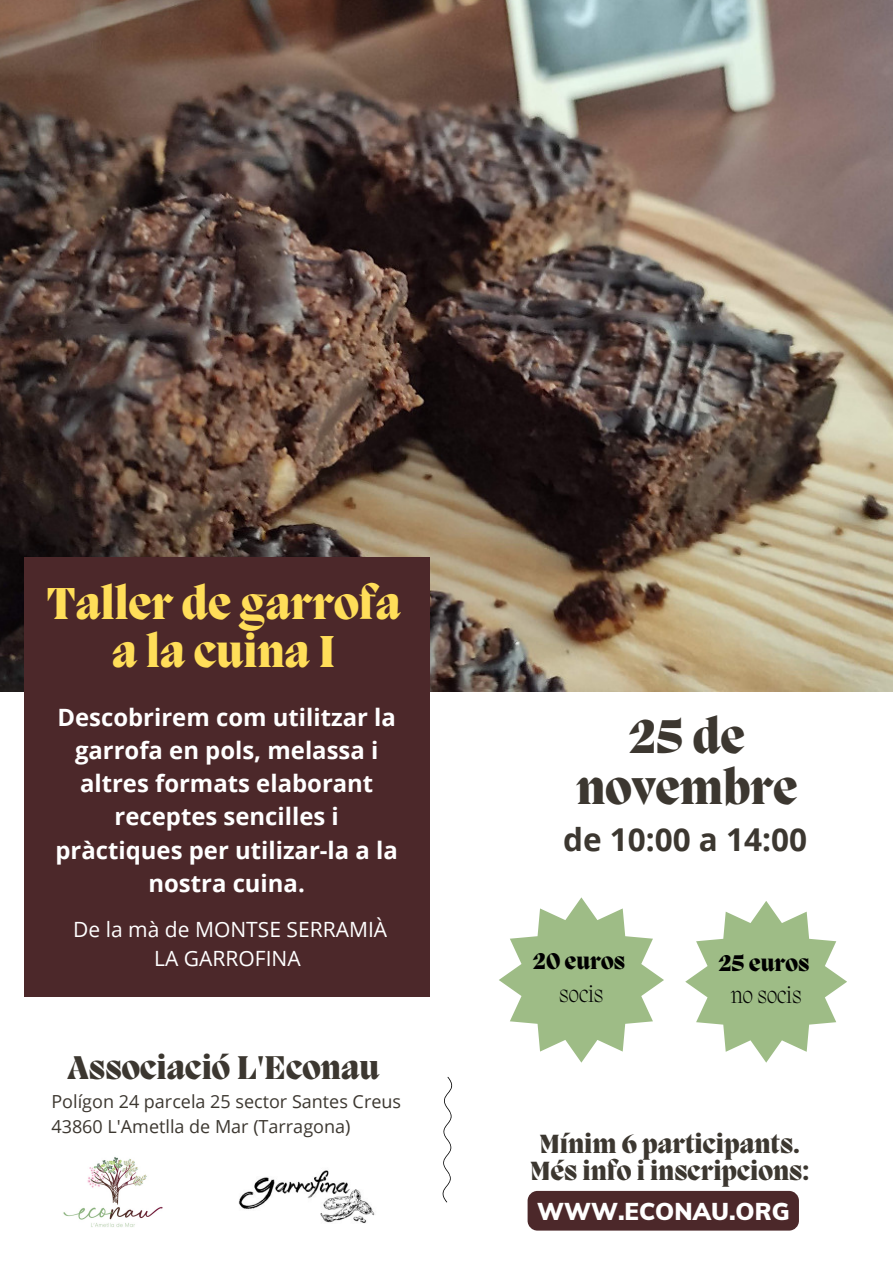
<style>
.page{position:relative;width:893px;height:1263px;background:#fff}
.page>*{position:absolute;margin:0;border:0;box-sizing:border-box;transform-origin:0 0}
.t1{font:800 48.6px/50.2px "Migra";color:#3c3730;text-align:center}
.t2{font:800 45.9px/47.2px "Migra";color:#ffde59;text-align:center}
.t3{font:800 33.75px "Migra";color:#3c3730}
.t4{font:700 31.5px "Open Sans";color:#3c3730}
.t5{font:800 27px "Migra";color:#3c3730}
.t6{font:700 23.85px/33.2px "Open Sans";color:#fff;text-align:center}
.t7{font:900 23.85px "Muli";color:#fff}
.t8{font:800 23.25px "Migra";color:#000}
.t9{font:200 23.25px "Migra";color:#000}
.t10{font:21px "Open Sans";color:#fff}
.t11{font:18px/24.8px "Open Sans";color:#3c3730}
</style>
<div class="page">
<img style="left:0;top:0;width:893px;height:691px">
<div style="left:24px;top:557px;width:405px;height:439px;background:#4c282a"></div>
<svg style="left:442px;top:1077px;width:11px;height:125px"></svg>
<img style="left:63px;top:1157px;width:100px;height:70px">
<svg style="left:685px;top:901px;width:162px;height:161px"></svg>
<svg style="left:499px;top:897px;width:165px;height:165px"></svg>
<img style="left:238px;top:1170px;width:137px;height:53px">
<div style="left:527px;top:1191px;width:272px;height:39px;background:#4c282a;border-radius:10px"></div>
<p class="t2" style="left:46px;top:584px;width:356px">Taller de garrofa a la cuina I</p>
<p class="t6" style="left:55px;top:700px;width:344px">Descobrirem com utilitzar la garrofa en pols, melassa i altres formats elaborant receptes sencilles i pràctiques per utilizar-la a la nostra cuina.</p>
<p class="t1" style="left:576px;top:716px;width:222px">25 de novembre</p>
<p class="t4" style="left:563px;top:817px;width:245px">de 10:00 a 14:00</p>
<p class="t10" style="left:73px;top:914px;width:315px">De la mà de MONTSE SERRAMIÀ</p>
<p class="t10" style="left:154px;top:943px;width:148px">LA GARROFINA</p>
<p class="t3" style="left:67px;top:1052px;width:314px">Associació L'Econau</p>
<p class="t11" style="left:51px;top:1088px;width:351px">Polígon 24 parcela 25 sector Santes Creus<br>43860 L'Ametlla de Mar (Tarragona)</p>
<p class="t8" style="left:533px;top:950px;width:94px">20 euros</p>
<p class="t9" style="left:559px;top:983px;width:46px">socis</p>
<p class="t8" style="left:718px;top:952px;width:92px">25 euros</p>
<p class="t9" style="left:730px;top:984px;width:72px">no socis</p>
<p class="t5" style="left:539px;top:1131px;width:262px">Mínim 6 participants.</p>
<p class="t5" style="left:530px;top:1158px;width:280px">Més info i inscripcions:</p>
<p class="t7" style="left:537px;top:1196px;width:254px">WWW.ECONAU.ORG</p>
</div>
